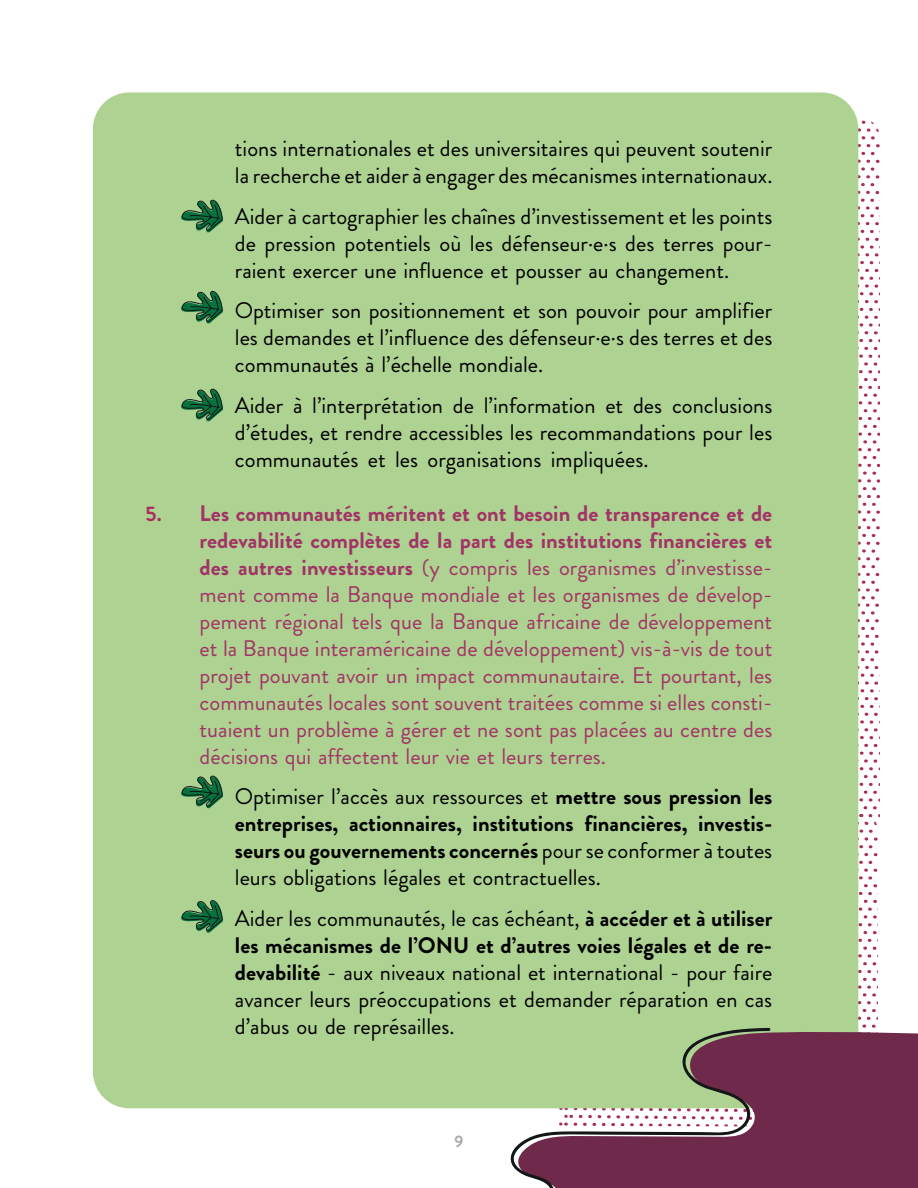
<style>
.page{position:relative;width:918px;height:1188px;background:#fff}
.page>*{position:absolute;margin:0;border:0;box-sizing:border-box;transform-origin:0 0}
.t1{font:22.5px/27px "Brandon Grotesque";color:#000;text-align:justify}
.t2{font:22.5px/27px "Brandon Grotesque";color:#a23366;text-align:justify}
.t3{font:700 22.5px/27px "Brandon Grotesque";color:#000;text-align:justify}
.t4{font:700 16.5px "Brandon Grotesque";color:#a7a9ac}
.s1{font-weight:700;font-size:21px;color:#a82e5f}
.s2{font-weight:700}
.s3{font-weight:400}
</style>
<div class="page">
<svg style="left:857px;top:120px;width:23px;height:905px"></svg>
<div style="left:93px;top:92px;width:765px;height:1016px;background:#aed291;border-radius:36px"></div>
<svg style="left:181px;top:199px;width:42px;height:34px"></svg>
<svg style="left:181px;top:290px;width:42px;height:34px"></svg>
<svg style="left:181px;top:388px;width:42px;height:34px"></svg>
<svg style="left:181px;top:775px;width:42px;height:34px"></svg>
<svg style="left:181px;top:900px;width:42px;height:33px"></svg>
<svg style="left:381px;top:1025px;width:537px;height:163px"></svg>
<p class="t1" style="left:235px;top:135px;width:539px">tions internationales et des universitaires qui peuvent soutenir la recherche et aider à engager des mécanismes internationaux.</p>
<p class="t1" style="left:235px;top:203px;width:539px">Aider à cartographier les chaînes d’investissement et les points de pression potentiels où les défenseur·e·s des terres pour&shy;raient exercer une influence et pousser au changement.</p>
<p class="t1" style="left:235px;top:297px;width:539px">Optimiser son positionnement et son pouvoir pour amplifier les demandes et l’influence des défenseur·e·s des terres et des communautés à l’échelle mondiale.</p>
<p class="t1" style="left:235px;top:392px;width:539px">Aider à l’interprétation de l’information et des conclusions d’études, et rendre accessibles les recommandations pour les communautés et les organisations impliquées.</p>
<p class="t2" style="left:200px;top:500px;width:574px;text-indent:-54px"><span class="s1">5.</span> <span class="s2">Les communautés méritent et ont besoin de transparence et de redevabilité complètes de la part des institutions financières et des autres investisseurs</span> (y compris les organismes d’investisse&shy;ment comme la Banque mondiale et les organismes de dévelop&shy;pement régional tels que la Banque africaine de développement et la Banque interaméricaine de développement) vis-à-vis de tout projet pouvant avoir un impact communautaire. Et pourtant, les communautés locales sont souvent traitées comme si elles consti&shy;tuaient un problème à gérer et ne sont pas placées au centre des décisions qui affectent leur vie et leurs terres.</p>
<p class="t3" style="left:235px;top:783px;width:539px"><span class="s3">Optimiser l’accès aux ressources et</span> mettre sous pression les entreprises, actionnaires, institutions financières, investis&shy;seurs ou gouvernements concernés <span class="s3">pour se conformer à toutes leurs obligations légales et contractuelles.</span></p>
<p class="t1" style="left:235px;top:905px;width:539px">Aider les communautés, le cas échéant, <span class="s2">à accéder et à utiliser les mécanismes de l’ONU et d’autres voies légales et de re&shy;devabilité</span> - aux niveaux national et international - pour faire avancer leurs préoccupations et demander réparation en cas d’abus ou de représailles.</p>
<p class="t4" style="left:455px;top:1130px;width:10px">9</p>
</div>
